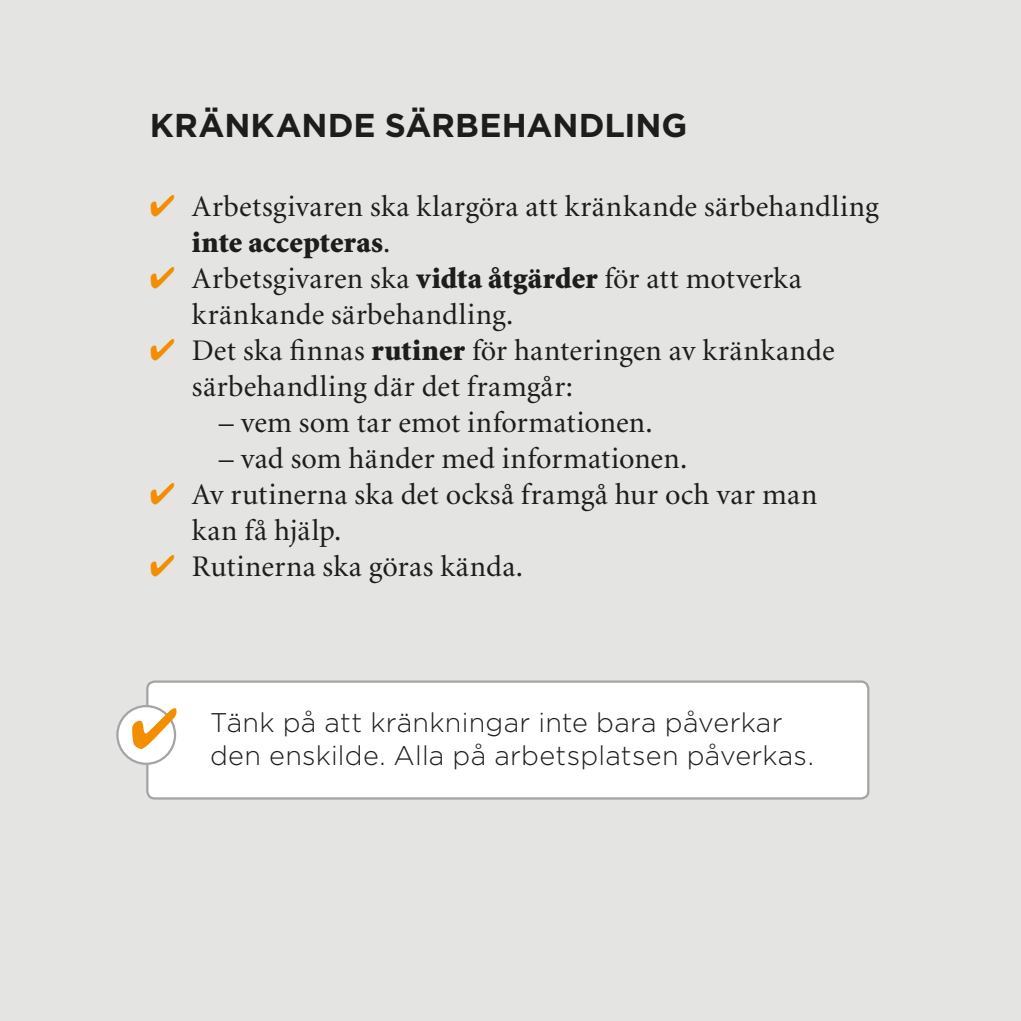
<style>
.page{position:relative;width:1021px;height:1021px;background:#fff}
.page>*{position:absolute;margin:0;border:0;box-sizing:border-box;transform-origin:0 0}
.t1{font:700 33px "Gotham";color:#1d1d1b}
.t2{font:30px/36px "Minion";letter-spacing:.01em;color:#1d1d1b}
.t3{font:300 27px/33px "Gotham";letter-spacing:.01em;color:#1d1d1b}
.s1{color:#f28e00}
.s2{font-weight:900}
</style>
<div class="page">
<div style="left:0;top:0;width:1020px;height:1020px;background:#e4e4e3"></div>
<div style="left:147px;top:681px;width:721px;height:117px;background:#fff;border-radius:7px"></div>
<div style="left:146px;top:680px;width:723px;height:119px;border:2px solid #a4a4a4;border-radius:7px"></div>
<div style="left:117px;top:706px;width:58px;height:57px;background:#fff;border-radius:50%"></div>
<div style="left:116px;top:705px;width:60px;height:60px;border:2px solid #a4a4a4;border-radius:50%"></div>
<svg style="left:132px;top:708px;width:44px;height:41px"></svg>
<p class="t1" style="left:150px;top:103px;width:539px">KRÄNKANDE SÄRBEHANDLING</p>
<p class="t2" style="left:192px;top:189px;width:688px;text-indent:-42px"><span class="s1">✔</span> Arbetsgivaren ska klargöra att kränkande särbehandling <span class="s2">inte accepteras</span>.</p>
<p class="t2" style="left:192px;top:261px;width:611px;text-indent:-42px"><span class="s1">✔</span> Arbetsgivaren ska <span class="s2">vidta åtgärder</span> för att motverka kränkande särbehandling.</p>
<p class="t2" style="left:192px;top:333px;width:644px;text-indent:-42px"><span class="s1">✔</span> Det ska finnas <span class="s2">rutiner</span> för hanteringen av kränkande särbehandling där det framgår:</p>
<p class="t2" style="left:219px;top:405px;width:435px">– vem som tar emot informationen.</p>
<p class="t2" style="left:219px;top:441px;width:470px">– vad som händer med informationen.</p>
<p class="t2" style="left:192px;top:477px;width:627px;text-indent:-42px"><span class="s1">✔</span> Av rutinerna ska det också framgå hur och var man kan få hjälp.</p>
<p class="t2" style="left:150px;top:549px;width:375px"><span class="s1">✔</span> Rutinerna ska göras kända.</p>
<p class="t3" style="left:210px;top:705px;width:605px">Tänk på att kränkningar inte bara påverkar den enskilde. Alla på arbetsplatsen påverkas.</p>
</div>
